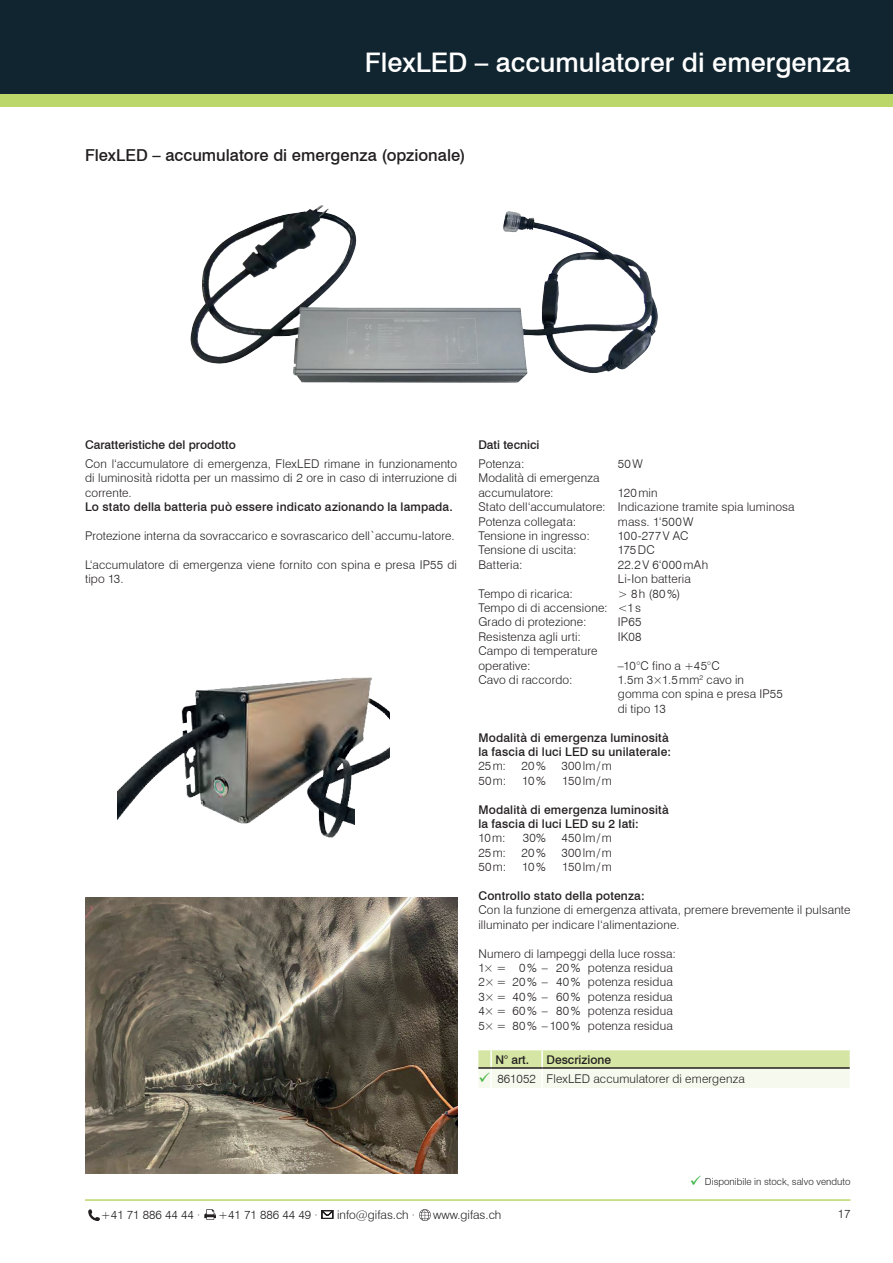
<style>
.page{position:relative;width:893px;height:1263px;background:#fff}
.page>*{position:absolute;margin:0;border:0;box-sizing:border-box;transform-origin:0 0}
.t1{font:500 27px "Swiss 721 BT";color:#fff}
.t2{font:500 16.5px "Swiss 721 BT";color:#231f20}
.t3{font:300 12px/14.4px "Swiss 721 BT";letter-spacing:.015em;color:#231f20}
.t4{font:500 12px/14.4px "Swiss 721 BT";letter-spacing:.015em;color:#231f20}
.t5{font:300 9.75px "Swiss 721 BT";color:#231f20}
.s1{color:#4bb547}
.s2{color:#3eb649}
</style>
<div class="page">
<div style="left:0;top:89px;width:893px;height:17px;background:#bbd76a"></div>
<div style="left:0;top:0;width:893px;height:94px;background:#112530"></div>
<hr style="left:85px;top:1199px;width:765px;height:2px;background:#bbd76a">
<svg style="left:88px;top:1209px;width:12px;height:12px"></svg>
<svg style="left:204px;top:1209px;width:12px;height:11px"></svg>
<svg style="left:322px;top:1210px;width:11px;height:9px"></svg>
<svg style="left:419px;top:1209px;width:12px;height:12px"></svg>
<svg style="left:478px;top:1050px;width:373px;height:38px;background:#e0e9c6"></svg>
<hr style="left:491px;top:1067px;width:51px;height:2px;background:#231f20">
<img style="left:117px;top:677px;width:272px;height:161px">
<img style="left:190px;top:205px;width:468px;height:178px">
<img style="left:85px;top:897px;width:372px;height:277px">
<h1 class="t1" style="left:365px;top:46px;width:487px">FlexLED – accumulatorer di emergenza</h1>
<h2 class="t2" style="left:85px;top:145px;width:382px">FlexLED – accumulatore di emergenza (opzionale)</h2>
<p class="t4" style="left:85px;top:438px;width:152px">Caratteristiche del prodotto</p>
<p class="t3" style="left:85px;top:456px;width:374px;text-align:justify">Con l‘accumulatore di emergenza, FlexLED rimane in funzionamento di luminosità ridotta per un massimo di 2 ore in caso di interruzione di corrente.</p>
<p class="t4" style="left:85px;top:499px;width:369px">Lo stato della batteria può essere indicato azionando la lampada.</p>
<p class="t3" style="left:85px;top:528px;width:371px">Protezione interna da sovraccarico e sovrascarico dell`accumu-latore.</p>
<p class="t3" style="left:85px;top:557px;width:374px">L‘accumulatore di emergenza viene fornito con spina e presa IP55 di tipo 13.</p>
<p class="t4" style="left:478px;top:438px;width:62px">Dati tecnici</p>
<p class="t3" style="left:478px;top:456px;width:48px">Potenza:</p>
<p class="t3" style="left:618px;top:456px;width:26px">50W</p>
<p class="t3" style="left:478px;top:471px;width:123px">Modalità di emergenza accumulatore:</p>
<p class="t3" style="left:478px;top:485px;width:318px;text-indent:140px">120min<br>Stato dell‘accumulatore: Indicazione tramite spia luminosa<br>Potenza collegata:</p>
<p class="t3" style="left:618px;top:514px;width:77px">mass. 1‘500W</p>
<p class="t3" style="left:478px;top:528px;width:113px">Tensione in ingresso:</p>
<p class="t3" style="left:618px;top:528px;width:72px">100-277V AC</p>
<p class="t3" style="left:478px;top:543px;width:100px">Tensione di uscita:</p>
<p class="t3" style="left:618px;top:543px;width:38px">175DC</p>
<p class="t3" style="left:478px;top:557px;width:46px">Batteria:</p>
<p class="t3" style="left:618px;top:557px;width:92px">22.2V 6‘000mAh<br>Li-Ion batteria</p>
<p class="t3" style="left:478px;top:586px;width:96px">Tempo di ricarica:</p>
<p class="t3" style="left:478px;top:586px;width:203px;text-indent:139px">&gt; 8h (80%)<br>Tempo di di accensione: &lt;1s<br>Grado di protezione:</p>
<p class="t3" style="left:618px;top:615px;width:25px">IP65</p>
<p class="t3" style="left:478px;top:629px;width:104px">Resistenza agli urti:</p>
<p class="t3" style="left:618px;top:629px;width:25px">IK08</p>
<p class="t3" style="left:478px;top:643px;width:121px">Campo di temperature operative:</p>
<p class="t3" style="left:618px;top:658px;width:103px">–10°C fino a +45°C</p>
<p class="t3" style="left:478px;top:672px;width:96px">Cavo di raccordo:</p>
<p class="t3" style="left:618px;top:672px;width:167px">1.5m 3×1.5mm<sup>2</sup> cavo in gomma con spina e presa IP55 di tipo 13</p>
<p class="t4" style="left:478px;top:730px;width:194px">Modalità di emergenza luminosità la fascia di luci LED su unilaterale:</p>
<p class="t3" style="left:478px;top:759px;width:29px">25m:</p>
<p class="t3" style="left:522px;top:759px;width:26px">20%</p>
<p class="t3" style="left:561px;top:759px;width:52px">300lm/m</p>
<p class="t3" style="left:478px;top:773px;width:29px">50m:</p>
<p class="t3" style="left:522px;top:773px;width:25px">10%</p>
<p class="t3" style="left:562px;top:773px;width:51px">150lm/m</p>
<p class="t4" style="left:478px;top:802px;width:192px">Modalità di emergenza luminosità la fascia di luci LED su 2 lati:</p>
<p class="t3" style="left:478px;top:831px;width:29px">10m:</p>
<p class="t3" style="left:523px;top:831px;width:25px">30%</p>
<p class="t3" style="left:561px;top:831px;width:52px">450lm/m</p>
<p class="t3" style="left:478px;top:845px;width:29px">25m:</p>
<p class="t3" style="left:522px;top:845px;width:26px">20%</p>
<p class="t3" style="left:561px;top:845px;width:52px">300lm/m</p>
<p class="t3" style="left:478px;top:859px;width:29px">50m:</p>
<p class="t3" style="left:522px;top:859px;width:25px">10%</p>
<p class="t3" style="left:562px;top:859px;width:51px">150lm/m</p>
<p class="t4" style="left:478px;top:888px;width:168px">Controllo stato della potenza:</p>
<p class="t3" style="left:478px;top:903px;width:374px">Con la funzione di emergenza attivata, premere brevemente il pulsante illuminato per indicare l‘alimentazione.</p>
<p class="t3" style="left:478px;top:946px;width:199px">Numero di lampeggi della luce rossa:<br>1× = 0% – 20% potenza residua<br>2× = 20% – 40% potenza residua<br>3× = 40% – 60% potenza residua<br>4× = 60% – 80% potenza residua<br>5× = 80% – 100% potenza residua</p>
<p class="t4" style="left:495px;top:1052px;width:35px">N° art.</p>
<p class="t4" style="left:546px;top:1052px;width:66px">Descrizione</p>
<p class="t3" style="left:478px;top:1071px;width:268px"><span class="s1">✓</span> 861052 FlexLED accumulatorer di emergenza</p>
<p class="t5" style="left:690px;top:1176px;width:162px"><span class="s2">✓</span> Disponibile in stock, salvo venduto</p>
<p class="t3" style="left:101px;top:1207px;width:101px">+41 71 886 44 44 ·</p>
<p class="t3" style="left:218px;top:1207px;width:101px">+41 71 886 44 49 ·</p>
<p class="t3" style="left:337px;top:1207px;width:80px">info@gifas.ch ·</p>
<p class="t3" style="left:433px;top:1207px;width:70px">www.gifas.ch</p>
<p class="t3" style="left:838px;top:1207px;width:14px">17</p>
</div>
